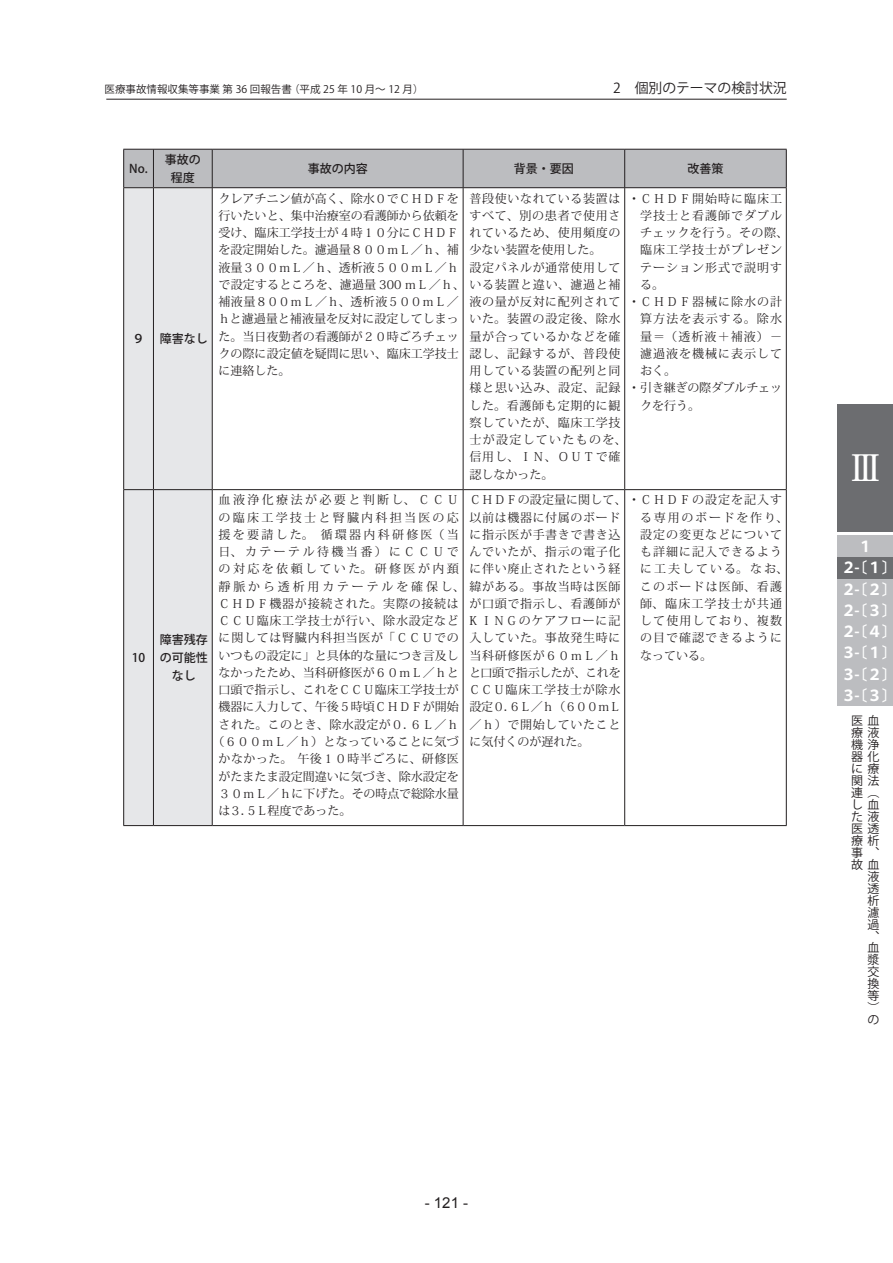
<style>
.page{position:relative;width:893px;height:1263px;background:#fff}
.page>*{position:absolute;margin:0;border:0;box-sizing:border-box;transform-origin:0 0}
.t1{font:36px "Koz Min Pro Medium 90 msp RKSJ H";color:#fff}
.t2{font:15px/21.3px "Koz Go Pro Bold 90 msp RKSJ H";color:#fff;text-align:center}
.t3{font:15px "Arial";color:#231f20}
.t4{font:13.8px "Koz Go Std Regular 90 msp RKSJ H";color:#231f20}
.t5{font:12px/17.2px "Koz Min Std Regular 90 msp RKSJ H";letter-spacing:.055em;color:#231f20}
.t6{font:12px/17.2px "Koz Min Std Regular 90 msp RKSJ H";color:#231f20}
.t7{font:12px/17.2px "Koz Min Std Regular 90 msp RKSJ H";letter-spacing:.09em;color:#231f20}
.t8{font:12px "Koz Min Std Regular 90 msp RKSJ H";letter-spacing:.08em;color:#231f20}
.t9{font:12px "Koz Min Std Regular 90 msp RKSJ H";letter-spacing:.2em;color:#231f20}
.t10{font:12px/12px "Koz Go Pro Regular 90 msp RKSJ V";color:#231f20}
.t11{font:12px/18px "Koz Go Std Medium 90 msp RKSJ H";color:#231f20;text-align:center}
.t12{font:12px "Koz Min Std Regular 90 msp RKSJ H";letter-spacing:.19em;color:#231f20}
.t13{font:12px "Koz Min Std Regular 90 msp RKSJ H";letter-spacing:.235em;color:#231f20}
.t14{font:12px "Koz Min Std Regular 90 msp RKSJ H";letter-spacing:.03em;color:#231f20}
.t15{font:12px "Koz Min Std Regular 90 msp RKSJ H";letter-spacing:.025em;color:#231f20}
.t16{font:12px "Koz Min Std Regular 90 msp RKSJ H";letter-spacing:.005em;color:#231f20}
.t17{font:12px "Koz Min Std Regular 90 msp RKSJ H";letter-spacing:-.015em;color:#231f20}
.t18{font:12px "Koz Min Std Regular 90 msp RKSJ H";letter-spacing:.035em;color:#231f20}
.t19{font:10.5px "Koz Go Std Regular 90 msp RKSJ H";color:#231f20}
</style>
<div class="page">
<hr style="left:106px;top:99px;width:681px;height:1px;background:#231f20">
<div style="left:838px;top:404px;width:55px;height:127px;background:#6c6d70"></div>
<div style="left:838px;top:536px;width:55px;height:170px;background:#bcbdc0"></div>
<div style="left:838px;top:557px;width:55px;height:21px;background:#6c6d70"></div>
<div style="left:124px;top:150px;width:662px;height:37px;background:#bcbdc0"></div>
<div style="left:124px;top:188px;width:88px;height:637px;background:#e6e7e9"></div>
<hr style="left:463px;top:188px;width:1px;height:301px;background:#231f20">
<hr style="left:624px;top:188px;width:1px;height:301px;background:#231f20">
<hr style="left:786px;top:188px;width:1px;height:301px;background:#231f20">
<hr style="left:463px;top:490px;width:1px;height:335px;background:#231f20">
<hr style="left:624px;top:490px;width:1px;height:335px;background:#231f20">
<hr style="left:786px;top:490px;width:1px;height:335px;background:#231f20">
<hr style="left:212px;top:149px;width:413px;height:1px;background:#231f20">
<hr style="left:463px;top:150px;width:1px;height:37px;background:#231f20">
<hr style="left:123px;top:187px;width:30px;height:1px;background:#231f20">
<hr style="left:625px;top:149px;width:162px;height:1px;background:#231f20">
<hr style="left:624px;top:150px;width:1px;height:37px;background:#231f20">
<hr style="left:786px;top:150px;width:1px;height:37px;background:#231f20">
<hr style="left:153px;top:187px;width:634px;height:1px;background:#231f20">
<hr style="left:123px;top:150px;width:1px;height:37px;background:#231f20">
<hr style="left:123px;top:188px;width:1px;height:301px;background:#231f20">
<hr style="left:123px;top:490px;width:1px;height:335px;background:#231f20">
<hr style="left:123px;top:489px;width:30px;height:1px;background:#231f20">
<hr style="left:123px;top:825px;width:30px;height:1px;background:#231f20">
<hr style="left:153px;top:489px;width:59px;height:1px;background:#231f20">
<hr style="left:153px;top:825px;width:59px;height:1px;background:#231f20">
<hr style="left:212px;top:489px;width:251px;height:1px;background:#231f20">
<hr style="left:212px;top:825px;width:251px;height:1px;background:#231f20">
<hr style="left:463px;top:489px;width:162px;height:1px;background:#231f20">
<hr style="left:463px;top:825px;width:162px;height:1px;background:#231f20">
<hr style="left:625px;top:489px;width:162px;height:1px;background:#231f20">
<hr style="left:625px;top:825px;width:162px;height:1px;background:#231f20">
<hr style="left:123px;top:149px;width:89px;height:1px;background:#231f20">
<hr style="left:153px;top:150px;width:1px;height:37px;background:#231f20">
<hr style="left:212px;top:150px;width:1px;height:37px;background:#231f20">
<hr style="left:153px;top:188px;width:1px;height:301px;background:#231f20">
<hr style="left:153px;top:490px;width:1px;height:335px;background:#231f20">
<hr style="left:212px;top:188px;width:1px;height:301px;background:#231f20">
<hr style="left:212px;top:490px;width:1px;height:335px;background:#231f20">
<p class="t19" style="left:105px;top:86px;width:320px">医療事故情報収集等事業 第 36 回報告書 （平成 25 年 10 月～ 12 月）</p>
<p class="t4" style="left:613px;top:83px;width:175px">2　個別のテーマの検討状況</p>
<p class="t11" style="left:129px;top:161px;width:20px">No.</p>
<p class="t11" style="left:165px;top:152px;width:38px">事故の程度</p>
<p class="t11" style="left:308px;top:161px;width:61px">事故の内容</p>
<p class="t11" style="left:514px;top:161px;width:61px">背景・要因</p>
<p class="t11" style="left:687px;top:161px;width:37px">改善策</p>
<p class="t11" style="left:133px;top:331px;width:13px">９</p>
<p class="t11" style="left:160px;top:331px;width:49px">障害なし</p>
<p class="t11" style="left:132px;top:650px;width:15px">10</p>
<p class="t11" style="left:160px;top:632px;width:50px">障害残存の可能性なし</p>
<p class="t6" style="left:218px;top:191px;width:404px">クレアチニン値が高く、除水０でＣＨＤＦを<br>行いたいと、集中治療室の看護師から依頼を<br>受け、臨床工学技士が４時１０分にＣＨＤＦ<br>を設定開始した。濾過量８００ｍＬ／ｈ、補<br>液量３００ｍＬ／ｈ、透析液５００ｍＬ／ｈ<br>で設定するところを、濾過量 300 ｍＬ／ｈ、いる装置と違い、濾過と補補液量８００ｍＬ／ｈ、透析液５００ｍＬ／<br>ｈと濾過量と補液量を反対に設定してしまっ<br>た。当日夜勤者の看護師が２０時ごろチェッ<br>クの際に設定値を疑問に思い、臨床工学技士<br>に連絡した。</p>
<p class="t5" style="left:469px;top:191px;width:152px">普段使いなれている装置はすべて、別の患者で使用されているため、使用頻度の少ない装置を使用した。<br>設定パネルが通常使用して</p>
<p class="t5" style="left:469px;top:294px;width:158px">液の量が反対に配列されていた。装置の設定後、除水量が合っているかなどを確認し、記録するが、普段使用している装置の配列と同様と思い込み、設定、記録した。看護師も定期的に観察していたが、臨床工学技士が設定していたものを、信用し、ＩＮ、ＯＵＴで確認しなかった。</p>
<p class="t8" style="left:628px;top:193px;width:155px">・ＣＨＤＦ開始時に臨床工</p>
<p class="t8" style="left:640px;top:211px;width:143px">学技士と看護師でダブル</p>
<p class="t18" style="left:640px;top:228px;width:149px">チェックを行う。その際、</p>
<p class="t8" style="left:640px;top:245px;width:143px">臨床工学技士がプレゼン</p>
<p class="t8" style="left:640px;top:262px;width:143px">テーション形式で説明す</p>
<p class="t5" style="left:640px;top:277px;width:25px">る。</p>
<p class="t8" style="left:628px;top:297px;width:155px">・ＣＨＤＦ器械に除水の計</p>
<p class="t7" style="left:640px;top:312px;width:143px">算方法を表示する。除水</p>
<p class="t5" style="left:640px;top:329px;width:143px">量＝（透析液＋補液）－</p>
<p class="t8" style="left:640px;top:349px;width:143px">濾過液を機械に表示して</p>
<p class="t5" style="left:640px;top:363px;width:37px">おく。</p>
<p class="t17" style="left:628px;top:383px;width:155px">・引き継ぎの際ダブルチェッ</p>
<p class="t5" style="left:640px;top:398px;width:61px">クを行う。</p>
<p class="t9" style="left:219px;top:495px;width:242px">血液浄化療法が必要と判断し、ＣＣＵ</p>
<p class="t12" style="left:219px;top:513px;width:242px">の臨床工学技士と腎臓内科担当医の応</p>
<p class="t12" style="left:219px;top:530px;width:242px">援を要請した。 循環器内科研修医（当</p>
<p class="t9" style="left:219px;top:547px;width:242px">日、カテーテル待機当番）にＣＣＵで</p>
<p class="t9" style="left:219px;top:564px;width:242px">の対応を依頼していた。研修医が内頚</p>
<p class="t13" style="left:219px;top:582px;width:403px">靜脈から透析用カテーテルを確保し、緯がある。事故当時は医師</p>
<p class="t5" style="left:219px;top:596px;width:242px">ＣＨＤＦ機器が接続された。実際の接続は</p>
<p class="t5" style="left:219px;top:614px;width:242px">ＣＣＵ臨床工学技士が行い、除水設定など</p>
<p class="t5" style="left:219px;top:631px;width:242px">に関しては腎臓内科担当医が「ＣＣＵでの</p>
<p class="t6" style="left:219px;top:648px;width:242px">いつもの設定に」と具体的な量につき言及し</p>
<p class="t6" style="left:219px;top:665px;width:242px">なかったため、当科研修医が６０ｍＬ／ｈと</p>
<p class="t6" style="left:219px;top:683px;width:242px">口頭で指示し、これをＣＣＵ臨床工学技士が</p>
<p class="t6" style="left:219px;top:700px;width:242px">機器に入力して、午後５時頃ＣＨＤＦが開始</p>
<p class="t14" style="left:219px;top:720px;width:242px">された。このとき、除水設定が０．６Ｌ／ｈ</p>
<p class="t15" style="left:213px;top:737px;width:248px">（６００ｍＬ／ｈ）となっていることに気づ</p>
<p class="t5" style="left:219px;top:752px;width:242px">かなかった。 午後１０時半ごろに、研修医</p>
<p class="t6" style="left:219px;top:769px;width:242px">がたまたま設定間違いに気づき、除水設定を</p>
<p class="t16" style="left:219px;top:789px;width:242px">３０ｍＬ／ｈに下げた。その時点で総除水量</p>
<p class="t6" style="left:218px;top:803px;width:135px">は３．５Ｌ程度であった。</p>
<p class="t5" style="left:469px;top:493px;width:314px">ＣＨＤＦの設定量に関して、・ＣＨＤＦの設定を記入す以前は機器に付属のボード<br>に指示医が手書きで書き込<br>んでいたが、指示の電子化<br>に伴い廃止されたという経</p>
<p class="t5" style="left:469px;top:596px;width:154px;text-align:justify">が口頭で指示し、看護師がK ＩＮＧのケアフローに記入していた。事故発生時に当科研修医が６０ｍＬ／ｈと口頭で指示したが、これをＣＣＵ臨床工学技士が除水設定０．６Ｌ／ｈ（６００ｍＬ／ｈ）で開始していたことに気付くのが遅れた。</p>
<p class="t7" style="left:640px;top:510px;width:149px">る専用のボードを作り、設定の変更などについても詳細に記入できるように工夫している。なお、このボードは医師、看護師、臨床工学技士が共通して使用しており、複数の目で確認できるようになっている。</p>
<h1 class="t1" style="left:847px;top:454px;width:37px">Ⅲ</h1>
<p class="t2" style="left:841px;top:538px;width:58px">１<br>２-〔１〕<br>２-〔２〕<br>２-〔３〕</p>
<p class="t2" style="left:841px;top:623px;width:58px;text-align:justify">２-〔４〕３-〔１〕３-〔２〕３-〔３〕</p>
<p class="t10" style="left:851px;top:716px;width:30px">医血療液機浄器化に<br>関<br>連（し<br>た<br>医透療析事、故血</p>
<p class="t10" style="left:868px;top:764px;width:13px">療法</p>
<p class="t10" style="left:868px;top:800px;width:13px">血液</p>
<p class="t10" style="left:868px;top:872px;width:13px;text-align:justify">液透析濾過、血漿交換等）の</p>
<p class="t3" style="left:425px;top:1194px;width:45px">- 121 -</p>
</div>
